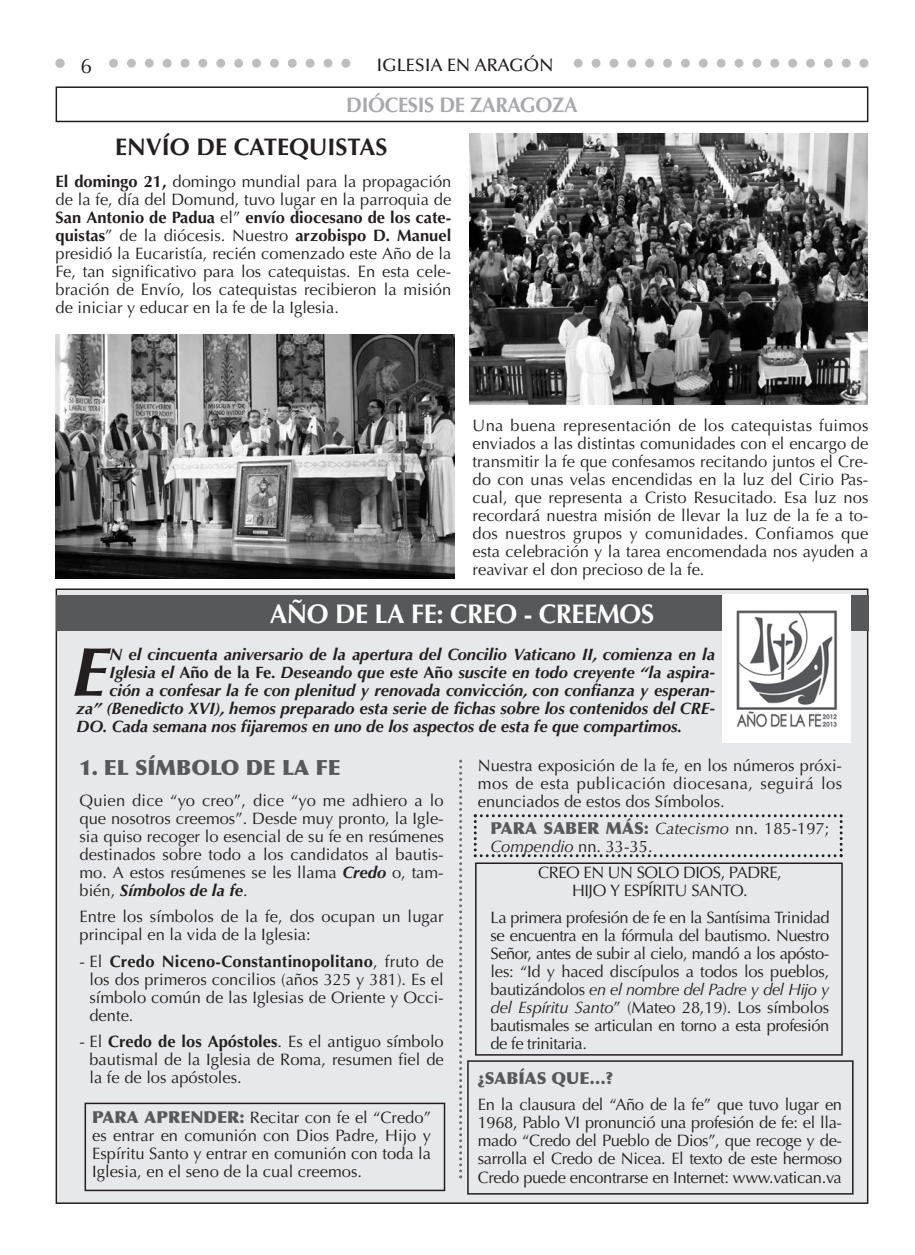
<style>
.page{position:relative;width:915px;height:1255px;background:#fff}
.page>*{position:absolute;margin:0;border:0;box-sizing:border-box;transform-origin:0 0}
.t1{font:italic 700 69.3px "Optima";color:#231f20}
.t2{font:700 27px "Optima";letter-spacing:-.015em;color:#fff}
.t3{font:700 24px "Optima";color:#231f20}
.t4{font:700 21px "Optima";letter-spacing:-.015em;color:#a8a9ad}
.t5{font:900 21px "Optima";color:#57585a}
.t6{font:21px "Optima";color:#231f20}
.t7{font:500 18px "Optima";color:#231f20}
.t8{font:16.5px/18px "Optima";color:#231f20;text-align:justify}
.t9{font:italic 700 16.5px "Optima";color:#231f20}
.t10{font:16.5px/26.5px "Optima";letter-spacing:-.02em;color:#231f20}
.t11{font:16.5px/18px "Optima";letter-spacing:-.03em;color:#231f20;text-align:center}
.s1{font-weight:700}
.s2{font-style:normal}
.s3{font-weight:700;font-style:italic}
.s4{font-weight:900;color:#57585a}
.s5{font-style:italic}
</style>
<div class="page">
<div style="left:56px;top:589px;width:811px;height:614px;background:#e7e8e9"></div>
<svg style="left:56px;top:59px;width:812px;height:9px"></svg>
<div style="left:357px;top:51px;width:215px;height:26px;background:#fff"></div>
<div style="left:73px;top:51px;width:27px;height:30px;background:#fff"></div>
<div style="left:56px;top:86px;width:812px;height:36px;border:2px solid #231f20"></div>
<div style="left:56px;top:595px;width:812px;height:36px;background:#57585a"></div>
<img style="left:469px;top:133px;width:398px;height:271px">
<img style="left:56px;top:335px;width:398px;height:243px">
<div style="left:722px;top:593px;width:128px;height:149px;background:#fff"></div>
<img style="left:736px;top:610px;width:101px;height:117px">
<svg style="left:459px;top:759px;width:3px;height:419px"></svg>
<div style="left:84px;top:1102px;width:361px;height:89px;border:2px solid #231f20"></div>
<svg style="left:473px;top:814px;width:369px;height:43px"></svg>
<svg style="left:467px;top:862px;width:387px;height:333px"></svg>
<p class="t6" style="left:81px;top:57px;width:13px">6</p>
<p class="t7" style="left:376px;top:57px;width:178px">IGLESIA EN ARAGÓN</p>
<p class="t4" style="left:346px;top:96px;width:233px">DIÓCESIS DE ZARAGOZA</p>
<p class="t3" style="left:115px;top:137px;width:274px">ENVÍO DE CATEQUISTAS</p>
<p class="t8" style="left:56px;top:174px;width:397px"><span class="s1">El domingo 21,</span> domingo mundial para la propagación de la fe, día del Domund, tuvo lugar en la parroquia de <span class="s1">San Antonio de Padua</span> el” <span class="s1">envío diocesano de los cate&shy;quistas</span>” de la diócesis. Nuestro <span class="s1">arzobispo D. Manuel </span>presidió la Eucaristía, recién comenzado este Año de la Fe, tan significativo para los catequistas. En esta cele&shy;bración de Envío, los catequistas recibieron la misión de iniciar y educar en la fe de la Iglesia.</p>
<p class="t8" style="left:472px;top:418px;width:397px">Una buena representación de los catequistas fuimos enviados a las distintas comunidades con el encargo de transmitir la fe que confesamos recitando juntos el Cre&shy;do con unas velas encendidas en la luz del Cirio Pas&shy;cual, que representa a Cristo Resucitado. Esa luz nos recordará nuestra misión de llevar la luz de la fe a to&shy;dos nuestros grupos y comunidades. Confiamos que esta celebración y la tarea encomendada nos ayuden a reavivar el don precioso de la fe.</p>
<p class="t2" style="left:270px;top:602px;width:385px">AÑO DE LA FE: CREO - CREEMOS</p>
<p class="t1" style="left:72px;top:643px;width:37px">E</p>
<p class="t9" style="left:109px;top:647px;width:606px">N el cincuenta aniversario de la apertura del Concilio Vaticano II, comienza en la</p>
<p class="t9" style="left:109px;top:665px;width:606px">Iglesia el <span class="s2">Año de la Fe</span>. Deseando que este <span class="s2">Año</span> suscite en todo creyente “la aspira-</p>
<p class="t9" style="left:109px;top:683px;width:607px">ción a confesar la fe con plenitud y renovada convicción, con confianza y esperan-</p>
<p class="t9" style="left:76px;top:701px;width:639px">za” (Benedicto XVI), hemos preparado esta serie de fichas sobre los contenidos del CRE-</p>
<p class="t9" style="left:76px;top:719px;width:607px">DO. Cada semana nos fijaremos en uno de los aspectos de esta fe que compartimos.</p>
<p class="t5" style="left:79px;top:758px;width:263px">1. EL SÍMBOLO DE LA FE</p>
<p class="t8" style="left:79px;top:792px;width:365px">Quien dice “yo creo”, dice “yo me adhiero a lo que nosotros creemos”. Desde muy pronto, la Igle&shy;sia quiso recoger lo esencial de su fe en resúmenes destinados sobre todo a los candidatos al bautis&shy;mo. A estos resúmenes se les llama <span class="s3">Credo</span> o, tam&shy;bién, <span class="s3">Símbolos de la fe</span>.</p>
<p class="t8" style="left:79px;top:909px;width:365px">Entre los símbolos de la fe, dos ocupan un lugar principal en la vida de la Iglesia:</p>
<p class="t8" style="left:89px;top:953px;width:355px;text-indent:-10px">- El <span class="s1">Credo Niceno-Constantinopolitano</span>, fruto de los dos primeros concilios (años 325 y 381). Es el símbolo común de las Iglesias de Oriente y Occi&shy;dente.</p>
<p class="t8" style="left:89px;top:1034px;width:355px;text-indent:-10px">- El <span class="s1">Credo de los Apóstoles</span>. Es el antiguo símbolo bautismal de la Iglesia de Roma, resumen fiel de la fe de los apóstoles.</p>
<p class="t8" style="left:92px;top:1109px;width:340px"><span class="s4">PARA APRENDER:</span> Recitar con fe el “Credo” es entrar en comunión con Dios Padre, Hijo y Espíritu Santo y entrar en comunión con toda la Iglesia, en el seno de la cual creemos.</p>
<p class="t8" style="left:477px;top:758px;width:365px">Nuestra exposición de la fe, en los números próxi&shy;mos de esta publicación diocesana, seguirá los enunciados de estos dos Símbolos.</p>
<p class="t8" style="left:490px;top:820px;width:340px"><span class="s4">PARA SABER MÁS:</span> <span class="s5">Catecismo</span> nn. 185-197;<br><span class="s5">Compendio</span> nn. 33-35.</p>
<p class="t11" style="left:538px;top:865px;width:245px">CREO EN UN SOLO DIOS, PADRE,<br>HIJO Y ESPÍRITU SANTO.</p>
<p class="t8" style="left:490px;top:909px;width:340px">La primera profesión de fe en la Santísima Trinidad se encuentra en la fórmula del bautismo. Nuestro Señor, antes de subir al cielo, mandó a los apósto&shy;les: “Id y haced discípulos a todos los pueblos, bautizándolos <span class="s5">en el nombre del Padre y del Hijo y del Espíritu Santo</span>” (Mateo 28,19). Los símbolos bautismales se articulan en torno a esta profesión de fe trinitaria.</p>
<p class="t10" style="left:477px;top:1066px;width:365px"><span class="s4">¿SABÍAS QUE…?<br></span>En la clausura del “Año de la fe” que tuvo lugar en</p>
<p class="t8" style="left:477px;top:1115px;width:365px">1968, Pablo VI pronunció una profesión de fe: el lla&shy;mado “Credo del Pueblo de Dios”, que recoge y de&shy;sarrolla el Credo de Nicea. El texto de este hermoso Credo puede encontrarse en Internet: www.vatican.va</p>
</div>
